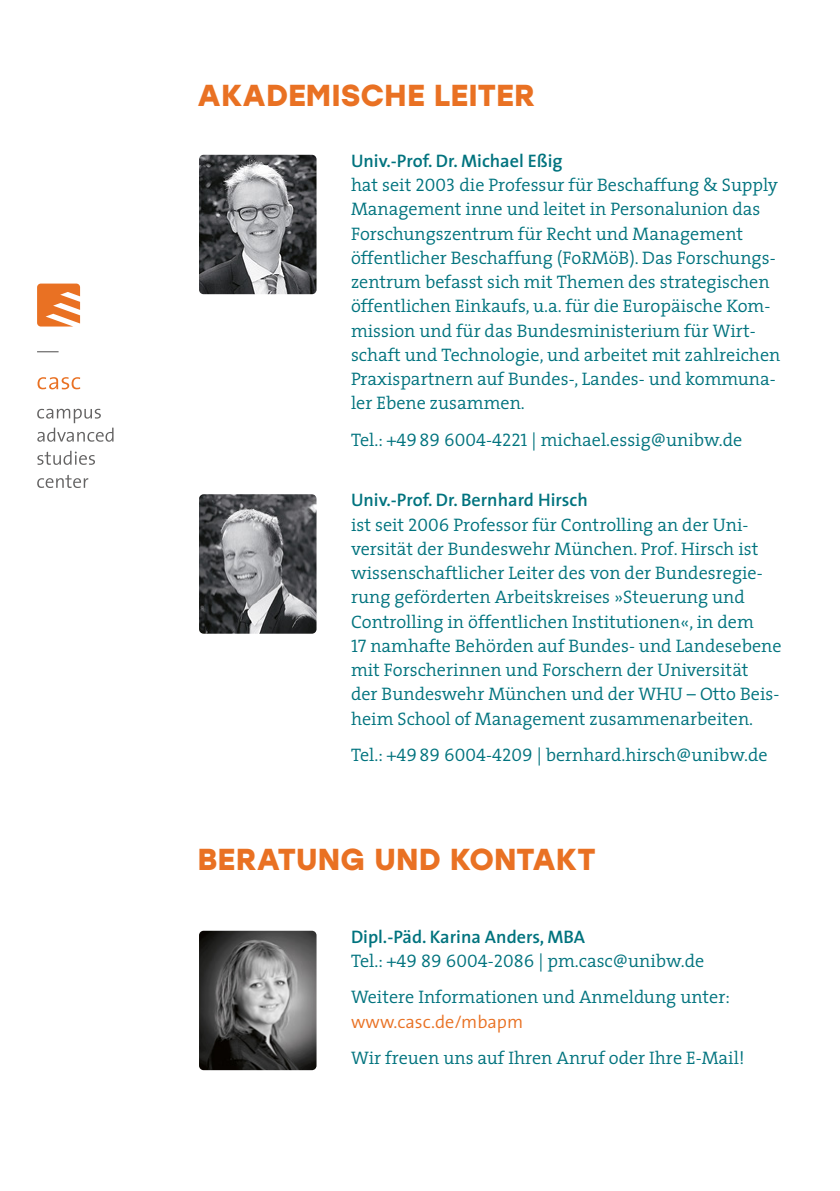
<style>
.page{position:relative;width:840px;height:1191px;background:#fff}
.page>*{position:absolute;margin:0;border:0;box-sizing:border-box;transform-origin:0 0}
.t1{font:700 30.2px "Stolzl";color:#e97123}
.t2{font:300 18.2px/24.2px "The Serif";color:#00737e}
.t3{font:600 18.2px "The Sans";color:#00737e}
.t4{font:300 18.2px "The Sans";color:#e97123}
.s1{font-family:"The Serif Semi Light Caps";font-weight:400}
</style>
<div class="page">
<img style="left:199px;top:930px;width:117px;height:140px">
<img style="left:199px;top:494px;width:117px;height:139px">
<img style="left:199px;top:155px;width:117px;height:139px">
<svg style="left:37px;top:351px;width:22px;height:1px"></svg>
<svg style="left:38px;top:377px;width:42px;height:12px"></svg>
<svg style="left:37px;top:283px;width:43px;height:43px"></svg>
<svg style="left:37px;top:409px;width:76px;height:33px"></svg>
<svg style="left:37px;top:451px;width:58px;height:14px"></svg>
<svg style="left:37px;top:475px;width:51px;height:13px"></svg>
<h1 class="t1" style="left:197px;top:74px;width:339px">AKADEMISCHE LEITER</h1>
<p class="t3" style="left:351px;top:145px;width:213px">Univ.-Prof. Dr. Michael Eßig</p>
<p class="t2" style="left:351px;top:172px;width:431px">hat seit <span class="s1">2003</span> die Professur für Beschaffung &amp; Supply Management inne und leitet in Personalunion das Forschungszentrum für Recht und Management öffentlicher Beschaffung (FoRMöB). Das Forschungs&shy;zentrum befasst sich mit Themen des strategischen öffentlichen Einkaufs, u.a. für die Europäische Kom&shy;mission und für das Bundesministerium für Wirt&shy;schaft und Technologie, und arbeitet mit zahlreichen Praxispartnern auf Bundes-, Landes- und kommuna&shy;ler Ebene zusammen.</p>
<p class="t2" style="left:351px;top:427px;width:393px">Tel.: +<span class="s1">49 89 6004-4221</span> | michael.essig@unibw.de</p>
<p class="t3" style="left:351px;top:485px;width:238px">Univ.-Prof. Dr. Bernhard Hirsch</p>
<p class="t2" style="left:351px;top:512px;width:432px">ist seit <span class="s1">2006</span> Professor für Controlling an der Uni&shy;versität der Bundeswehr München. Prof. Hirsch ist wissenschaftlicher Leiter des von der Bundesregie&shy;rung geförderten Arbeitskreises »Steuerung und Controlling in öffentlichen Institutionen«, in dem<br><span class="s1">17</span> namhafte Behörden auf Bundes- und Landesebene mit Forscherinnen und Forschern der Universität<br>der Bundeswehr München und der WHU – Otto Beis&shy;heim School of Management zusammenarbeiten.</p>
<p class="t2" style="left:351px;top:742px;width:418px">Tel.: +<span class="s1">49 89 6004-4209</span> | bernhard.hirsch@unibw.de</p>
<h1 class="t1" style="left:197px;top:837px;width:399px">BERATUNG UND KONTAKT</h1>
<p class="t3" style="left:351px;top:921px;width:235px">Dipl.-Päd. Karina Anders, MBA</p>
<p class="t2" style="left:351px;top:942px;width:380px;line-height:36.4px">Tel.: +<span class="s1">49 89 6004-2086</span> | pm.casc@unibw.de<br>Weitere Informationen und Anmeldung unter:</p>
<p class="t4" style="left:351px;top:1006px;width:174px">www.casc.de/mbapm</p>
<p class="t2" style="left:351px;top:1045px;width:395px">Wir freuen uns auf Ihren Anruf oder Ihre E-Mail!</p>
</div>
